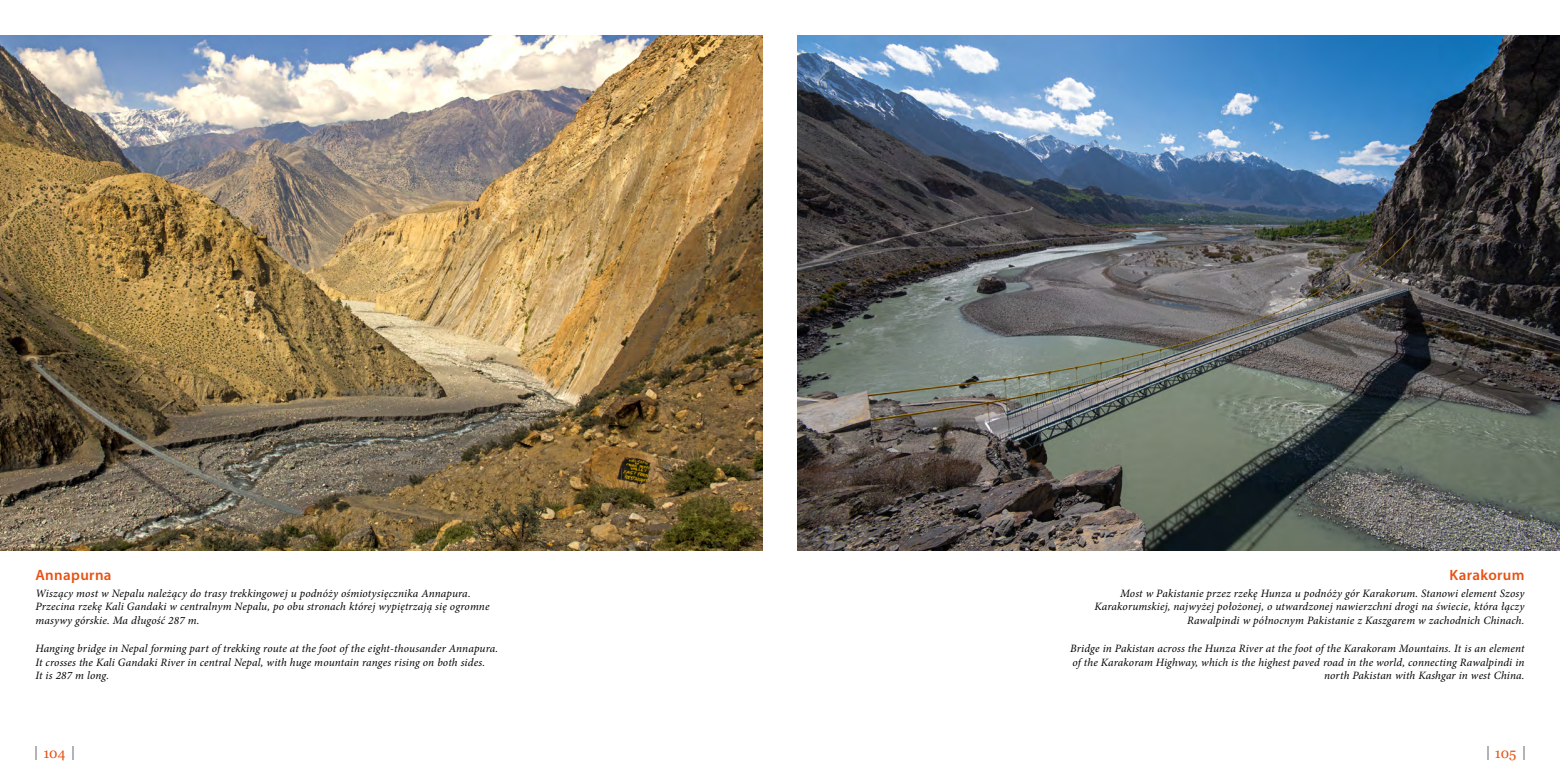
<style>
.page{position:relative;width:1560px;height:780px;background:#fff}
.page>*{position:absolute;margin:0;border:0;box-sizing:border-box;transform-origin:0 0}
.t1{font:600 15px "Myriad Pro";letter-spacing:.025em;color:#e85113}
.t2{font:13.75px "Georgia";color:#e85113}
.t3{font:italic 11.25px/13.5px "Minion Pro";letter-spacing:.01em;color:#000}
</style>
<div class="page">
<svg style="left:35px;top:746px;width:2px;height:14px"></svg>
<svg style="left:72px;top:746px;width:1px;height:14px"></svg>
<svg style="left:1523px;top:746px;width:1px;height:14px"></svg>
<img style="left:797px;top:35px;width:762px;height:515px">
<img style="left:0;top:35px;width:762px;height:515px">
<h1 class="t1" style="left:35px;top:565px;width:78px">Annapurna</h1>
<h1 class="t1" style="left:1449px;top:565px;width:76px">Karakorum</h1>
<p class="t3" style="left:35px;top:586px;width:455px">Wiszący most w Nepalu należący do trasy trekkingowej u podnóży ośmiotysięcznika Annapura.<br>Przecina rzekę Kali Gandaki w centralnym Nepalu, po obu stronach której wypiętrzają się ogromne masywy górskie. Ma długość 287 m.</p>
<p class="t3" style="left:35px;top:641px;width:464px">Hanging bridge in Nepal forming part of trekking route at the foot of the eight-thousander Annapura.<br>It crosses the Kali Gandaki River in central Nepal, with huge mountain ranges rising on both sides.<br>It is 287 m long.</p>
<p class="t3" style="left:1094px;top:586px;width:431px;text-align:right">Most w Pakistanie przez rzekę Hunza u podnóży gór Karakorum. Stanowi element Szosy<br>Karakorumskiej, najwyżej położonej, o utwardzonej nawierzchni drogi na świecie, która łączy<br>Rawalpindi w północnym Pakistanie z Kaszgarem w zachodnich Chinach.</p>
<p class="t3" style="left:1070px;top:642px;width:456px;text-align:right">Bridge in Pakistan across the Hunza River at the foot of the Karakoram Mountains. It is an element of the Karakoram Highway, which is the highest paved road in the world, connecting Rawalpindi in north Pakistan with Kashgar in west China.</p>
<p class="t2" style="left:43px;top:744px;width:24px">104</p>
<p class="t2" style="left:1494px;top:744px;width:23px">105</p>
</div>
